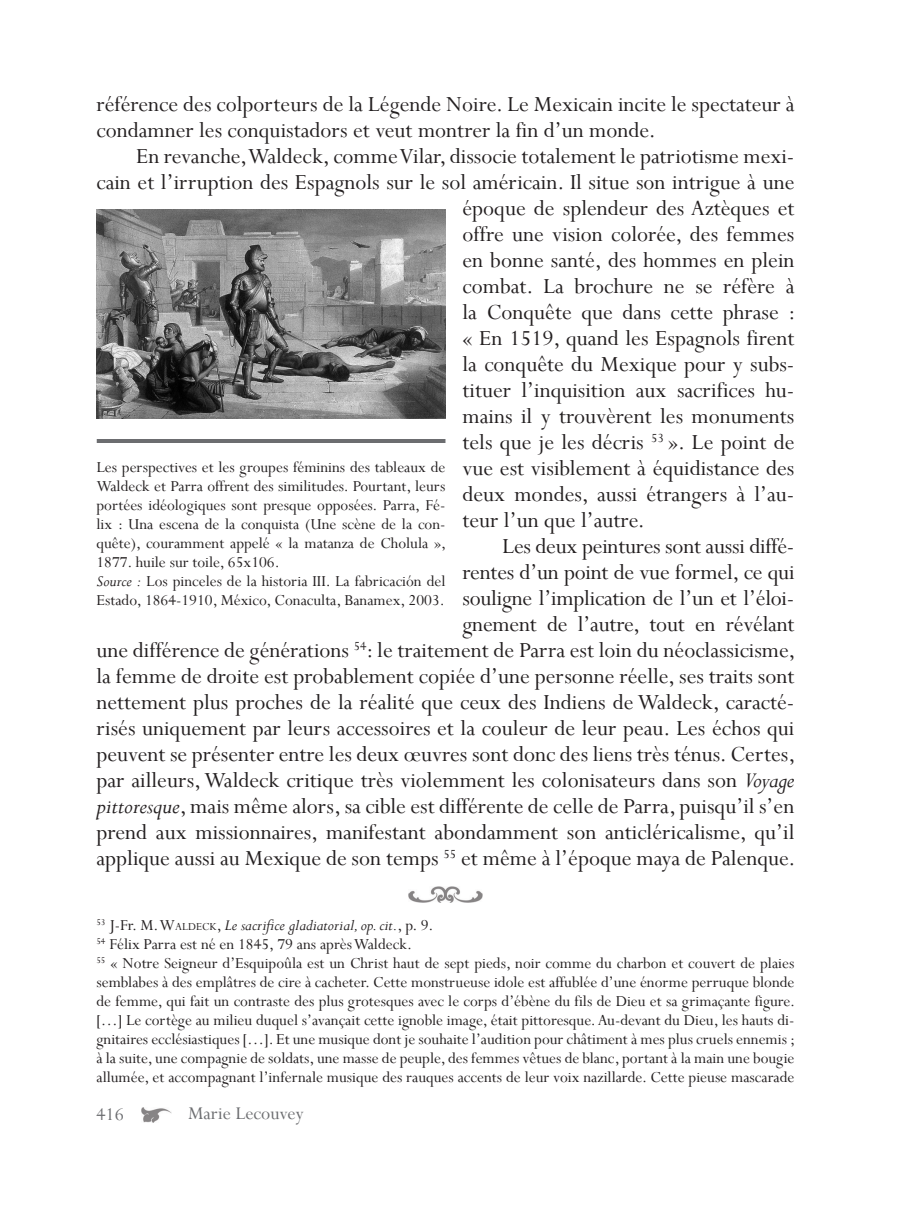
<style>
.page{position:relative;width:908px;height:1224px;background:#fff}
.page>*{position:absolute;margin:0;border:0;box-sizing:border-box;transform-origin:0 0}
.t1{font:24px/26px "Perpetua";color:#231f20}
.t2{font:20px "Perpetua";color:#6c6d70}
.t3{font:17px/19px "Perpetua";color:#231f20;text-align:justify}
.t4{font:italic 17px "Perpetua";color:#231f20}
.s1{font-style:italic}
.s2{font-style:normal}
.s3{font-style:normal;font-size:11.8px}
</style>
<div class="page">
<img style="left:142px;top:1108px;width:30px;height:14px">
<img style="left:96px;top:210px;width:349px;height:208px">
<hr style="left:97px;top:439px;width:348px;height:4px;background:#6c6d70">
<img style="left:408px;top:886px;width:74px;height:17px">
<p class="t1" style="left:96px;top:91px;width:699px">référence des colporteurs de la Légende Noire. Le Mexicain incite le spectateur à condamner les conquistadors et veut montrer la fin d’un monde.</p>
<p class="t1" style="left:136px;top:143px;width:659px">En revanche, Waldeck, comme Vilar, dissocie totalement le patriotisme mexi-</p>
<p class="t1" style="left:96px;top:169px;width:699px">cain et l’irruption des Espagnols sur le sol américain. Il situe son intrigue à une</p>
<p class="t1" style="left:462px;top:195px;width:333px">époque de splendeur des Aztèques et</p>
<p class="t1" style="left:462px;top:221px;width:333px">offre une vision colorée, des femmes</p>
<p class="t1" style="left:462px;top:247px;width:333px">en bonne santé, des hommes en plein</p>
<p class="t1" style="left:462px;top:273px;width:333px">combat. La brochure ne se réfère à</p>
<p class="t1" style="left:462px;top:299px;width:334px">la Conquête que dans cette phrase :</p>
<p class="t1" style="left:462px;top:325px;width:333px">« En 1519, quand les Espagnols firent</p>
<p class="t1" style="left:462px;top:351px;width:333px">la conquête du Mexique pour y subs-</p>
<p class="t1" style="left:462px;top:377px;width:333px">tituer l’inquisition aux sacrifices hu-</p>
<p class="t1" style="left:462px;top:403px;width:333px">mains il y trouvèrent les monuments</p>
<p class="t1" style="left:462px;top:429px;width:333px">tels que je les décris <sup>53</sup> ». Le point de</p>
<p class="t1" style="left:462px;top:455px;width:333px">vue est visiblement à équidistance des</p>
<p class="t1" style="left:462px;top:481px;width:333px">deux mondes, aussi étrangers à l’au-</p>
<p class="t1" style="left:462px;top:507px;width:184px">teur l’un que l’autre.</p>
<p class="t1" style="left:96px;top:533px;width:700px;text-align:right">Les deux peintures sont aussi diffé-<br>rentes d’un point de vue formel, ce qui<br>souligne l’implication de l’un et l’éloi-<br>gnement de l’autre, tout en révélant<br>une différence de générations <sup>54</sup>: le traitement de Parra est loin du néoclassicisme, la femme de droite est probablement copiée d’une personne réelle, ses traits sont nettement plus proches de la réalité que ceux des Indiens de Waldeck, caracté&shy;risés uniquement par leurs accessoires et la couleur de leur peau. Les échos qui peuvent se présenter entre les deux œuvres sont donc des liens très ténus. Certes, par ailleurs, Waldeck critique très violemment les colonisateurs dans son <span class="s1">Voyage pittoresque</span>, mais même alors, sa cible est différente de celle de Parra, puisqu’il s’en prend aux missionnaires, manifestant abondamment son anticléricalisme, qu’il applique aussi au Mexique de son temps <sup>55</sup> et même à l’époque maya de Palenque.</p>
<p class="t3" style="left:96px;top:458px;width:351px">Les perspectives et les groupes féminins des tableaux de Waldeck et Parra offrent des similitudes. Pourtant, leurs portées idéologiques sont presque opposées. Parra, Fé&shy;lix : Una escena de la conquista (Une scène de la con&shy;quête), couramment appelé « la matanza de Cholula », 1877. huile sur toile, 65x106.</p>
<p class="t3" style="left:96px;top:572px;width:350px"><span class="s1">Source :</span> Los pinceles de la historia III. La fabricación del<br>Estado, 1864-1910, México, Conaculta, Banamex, 2003.</p>
<p class="t4" style="left:96px;top:915px;width:338px"><sup>53</sup> <span class="s2">J-Fr. M.</span> <span class="s2">W</span><span class="s3">aldeck</span><span class="s2">,</span> Le sacrifice gladiatorial, op. cit.<span class="s2">, p. 9.</span></p>
<p class="t3" style="left:96px;top:935px;width:317px"><sup>54</sup> Félix Parra est né en 1845, 79 ans après Waldeck.</p>
<p class="t3" style="left:96px;top:954px;width:700px"><sup>55</sup> « Notre Seigneur d’Esquipoûla est un Christ haut de sept pieds, noir comme du charbon et couvert de plaies semblabes à des emplâtres de cire à cacheter. Cette monstrueuse idole est affublée d’une énorme perruque blonde de femme, qui fait un contraste des plus grotesques avec le corps d’ébène du fils de Dieu et sa grimaçante figure. […] Le cortège au milieu duquel s’avançait cette ignoble image, était pittoresque. Au-devant du Dieu, les hauts di&shy;gnitaires ecclésiastiques […]. Et une musique dont je souhaite l’audition pour châtiment à mes plus cruels ennemis ; à la suite, une compagnie de soldats, une masse de peuple, des femmes vêtues de blanc, portant à la main une bougie allumée, et accompagnant l’infernale musique des rauques accents de leur voix nazillarde. Cette pieuse mascarade</p>
<p class="t2" style="left:96px;top:1102px;width:29px">416</p>
<p class="t2" style="left:188px;top:1101px;width:117px">Marie Lecouvey</p>
</div>
